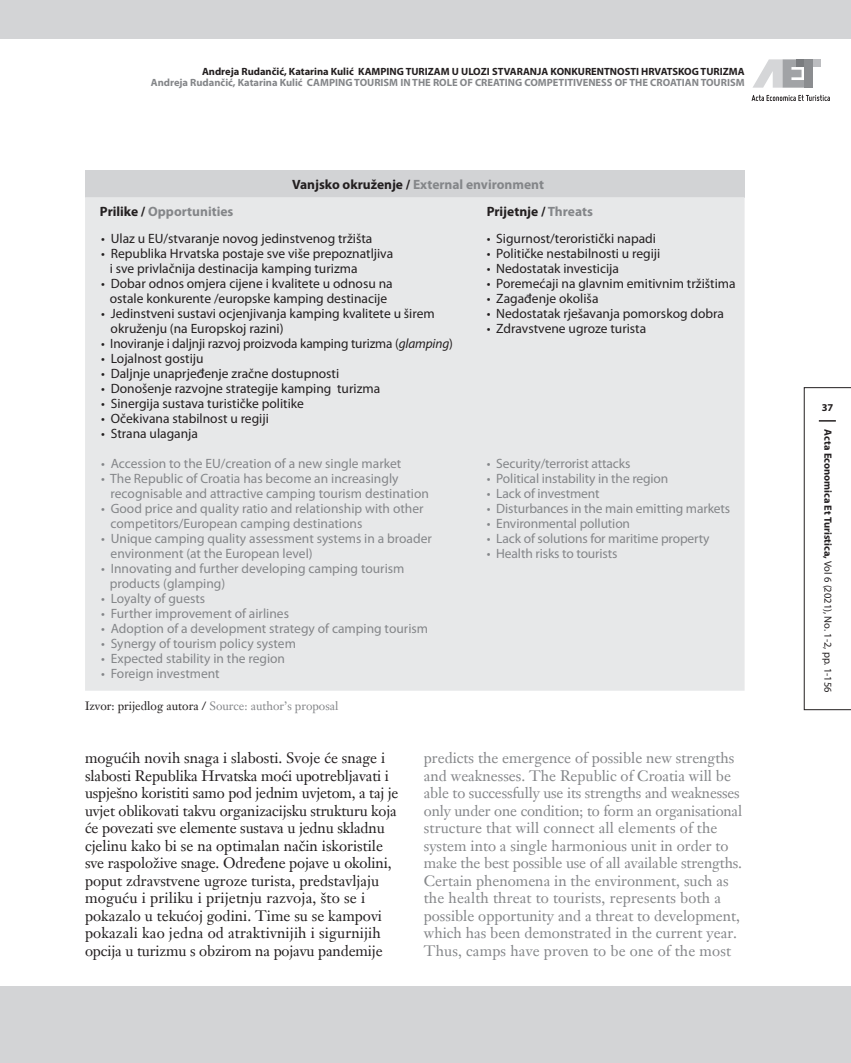
<style>
.page{position:relative;width:851px;height:1063px;background:#fff}
.page>*{position:absolute;margin:0;border:0;box-sizing:border-box;transform-origin:0 0}
.t1{font:15px/17.5px "Janson HR";letter-spacing:-.01em;color:#231f20}
.t2{font:15px/17.5px "Janson HR";color:#848689}
.t3{font:13.5px/15px "Myriad Pro";color:#848689}
.t4{font:13.5px/15px "Myriad Pro";color:#231f20}
.t5{font:700 13.5px "Myriad Pro";color:#848689}
.t6{font:700 13.5px "Myriad Pro";color:#231f20}
.t7{font:12px "Janson HR";color:#848689}
.t8{font:700 10.5px "Myriad Pro";color:#848689}
.t9{font:700 10.5px "Myriad Pro";color:#231f20}
.t10{font:10.5px "Myriad Pro";color:#231f20}
.s1{color:#231f20}
.s2{color:#848689}
.s3{font-style:italic}
.s4{font-weight:700}
</style>
<div class="page">
<div style="left:0;top:0;width:850px;height:38px;background:#d3d4d6"></div>
<div style="left:0;top:986px;width:850px;height:77px;background:#d3d4d6"></div>
<svg style="left:803px;top:387px;width:47px;height:323px"></svg>
<svg style="left:753px;top:59px;width:50px;height:29px"></svg>
<div style="left:803px;top:59px;width:9px;height:29px;background:#8b8d90"></div>
<div style="left:796px;top:59px;width:7px;height:8px;background:#7a7c7f"></div>
<div style="left:812px;top:59px;width:8px;height:8px;background:#bcbdc0"></div>
<svg style="left:751px;top:95px;width:78px;height:6px"></svg>
<div style="left:85px;top:170px;width:659px;height:27px;background:#d2d3d5"></div>
<div style="left:85px;top:197px;width:659px;height:494px;background:#e7e8e9"></div>
<p class="t9" style="left:202px;top:64px;width:544px">Andreja Rudančić, Katarina Kulić KAMPING TURIZAM U ULOZI STVARANJA KONKURENTNOSTI HRVATSKOG TURIZMA</p>
<p class="t8" style="left:151px;top:76px;width:595px">Andreja Rudančić, Katarina Kulić CAMPING TOURISM IN THE ROLE OF CREATING COMPETITIVENESS OF THE CROATIAN TOURISM</p>
<p class="t5" style="left:292px;top:175px;width:253px"><span class="s1">Vanjsko okruženje /</span> External environment</p>
<p class="t5" style="left:100px;top:202px;width:135px"><span class="s1">Prilike /</span> Opportunities</p>
<p class="t6" style="left:486px;top:202px;width:108px">Prijetnje / <span class="s2">Threats</span></p>
<p class="t4" style="left:101px;top:231px;width:272px">• Ulaz u EU/stvaranje novog jedinstvenog tržišta</p>
<p class="t4" style="left:110px;top:246px;width:285px;text-indent:-9px">• Republika Hrvatska postaje sve više prepoznatljiva i sve privlačnija destinacija kamping turizma</p>
<p class="t4" style="left:101px;top:276px;width:293px;text-align:center">• Dobar odnos omjera cijene i kvalitete u odnosu na ostale konkurente /europske kamping destinacije</p>
<p class="t4" style="left:111px;top:306px;width:325px;text-indent:-9px">• Jedinstveni sustavi ocjenjivanja kamping kvalitete u širem okruženju (na Europskoj razini)</p>
<p class="t4" style="left:101px;top:336px;width:353px">• Inoviranje i daljnji razvoj proizvoda kamping turizma (<span class="s3">glamping</span>)</p>
<p class="t4" style="left:101px;top:351px;width:104px">• Lojalnost gostiju</p>
<p class="t4" style="left:101px;top:366px;width:239px">• Daljnje unaprjeđenje zračne dostupnosti</p>
<p class="t4" style="left:101px;top:381px;width:280px">• Donošenje razvojne strategije kamping turizma</p>
<p class="t4" style="left:101px;top:396px;width:204px">• Sinergija sustava turističke politike</p>
<p class="t4" style="left:101px;top:411px;width:169px">• Očekivana stabilnost u regiji</p>
<p class="t4" style="left:101px;top:426px;width:98px">• Strana ulaganja</p>
<p class="t3" style="left:101px;top:456px;width:301px">• Accession to the EU/creation of a new single market</p>
<p class="t3" style="left:111px;top:471px;width:320px;text-indent:-9px">• The Republic of Croatia has become an increasingly recognisable and attractive camping tourism destination</p>
<p class="t3" style="left:111px;top:501px;width:314px;text-indent:-9px">• Good price and quality ratio and relationship with other competitors/European camping destinations</p>
<p class="t3" style="left:111px;top:531px;width:323px;text-indent:-9px">• Unique camping quality assessment systems in a broader environment (at the European level)</p>
<p class="t3" style="left:110px;top:561px;width:296px;text-indent:-9px">• Innovating and further developing camping tourism products (glamping)</p>
<p class="t3" style="left:101px;top:591px;width:105px">• Loyalty of guests</p>
<p class="t3" style="left:101px;top:606px;width:189px">• Further improvement of airlines</p>
<p class="t3" style="left:101px;top:621px;width:328px">• Adoption of a development strategy of camping tourism</p>
<p class="t3" style="left:101px;top:636px;width:196px">• Synergy of tourism policy system</p>
<p class="t3" style="left:101px;top:651px;width:185px">• Expected stability in the region</p>
<p class="t3" style="left:101px;top:666px;width:120px">• Foreign investment</p>
<p class="t4" style="left:486px;top:231px;width:171px">• Sigurnost/teroristički napadi</p>
<p class="t4" style="left:486px;top:246px;width:175px">• Političke nestabilnosti u regiji</p>
<p class="t4" style="left:486px;top:261px;width:134px">• Nedostatak investicija</p>
<p class="t4" style="left:486px;top:276px;width:250px">• Poremećaji na glavnim emitivnim tržištima</p>
<p class="t4" style="left:486px;top:291px;width:113px">• Zagađenje okoliša</p>
<p class="t4" style="left:486px;top:306px;width:239px">• Nedostatak rješavanja pomorskog dobra</p>
<p class="t4" style="left:486px;top:321px;width:161px">• Zdravstvene ugroze turista</p>
<p class="t3" style="left:486px;top:456px;width:145px">• Security/terrorist attacks</p>
<p class="t3" style="left:486px;top:471px;width:183px">• Political instability in the region</p>
<p class="t3" style="left:486px;top:486px;width:114px">• Lack of investment</p>
<p class="t3" style="left:486px;top:501px;width:245px">• Disturbances in the main emitting markets</p>
<p class="t3" style="left:486px;top:516px;width:145px">• Environmental pollution</p>
<p class="t3" style="left:486px;top:531px;width:224px">• Lack of solutions for maritime property</p>
<p class="t3" style="left:486px;top:546px;width:132px">• Health risks to tourists</p>
<p class="t7" style="left:85px;top:698px;width:255px"><span class="s1">Izvor: prijedlog autora /</span> Source: author’s proposal</p>
<p class="t1" style="left:85px;top:749px;width:315px">mogućih novih snaga i slabosti. Svoje će snage i slabosti Republika Hrvatska moći upotrebljavati i uspješno koristiti samo pod jednim uvjetom, a taj je uvjet oblikovati takvu organizacijsku strukturu koja će povezati sve elemente sustava u jednu skladnu cjelinu kako bi se na optimalan način iskoristile sve raspoložive snage. Određene pojave u okolini, poput zdravstvene ugroze turista, predstavljaju moguću i priliku i prijetnju razvoja, što se i pokazalo u tekućoj godini. Time su se kampovi pokazali kao jedna od atraktivnijih i sigurnijih opcija u turizmu s obzirom na pojavu pandemije</p>
<p class="t2" style="left:424px;top:749px;width:320px">predicts the emergence of possible new strengths and weaknesses. The Republic of Croatia will be able to successfully use its strengths and weaknesses only under one condition; to form an organisational structure that will connect all elements of the system into a single harmonious unit in order to make the best possible use of all available strengths.<br>Certain phenomena in the environment, such as the health threat to tourists, represents both a possible opportunity and a threat to development, which has been demonstrated in the current year.<br>Thus, camps have proven to be one of the most</p>
<p class="t9" style="left:821px;top:401px;width:13px">37</p>
<p class="t10" style="left:834px;top:429px;width:265px;rotate:90deg"><span class="s4">Acta Economica Et Turistica,</span> Vol 6 (2021), No. 1-2, pp. 1-156</p>
</div>
